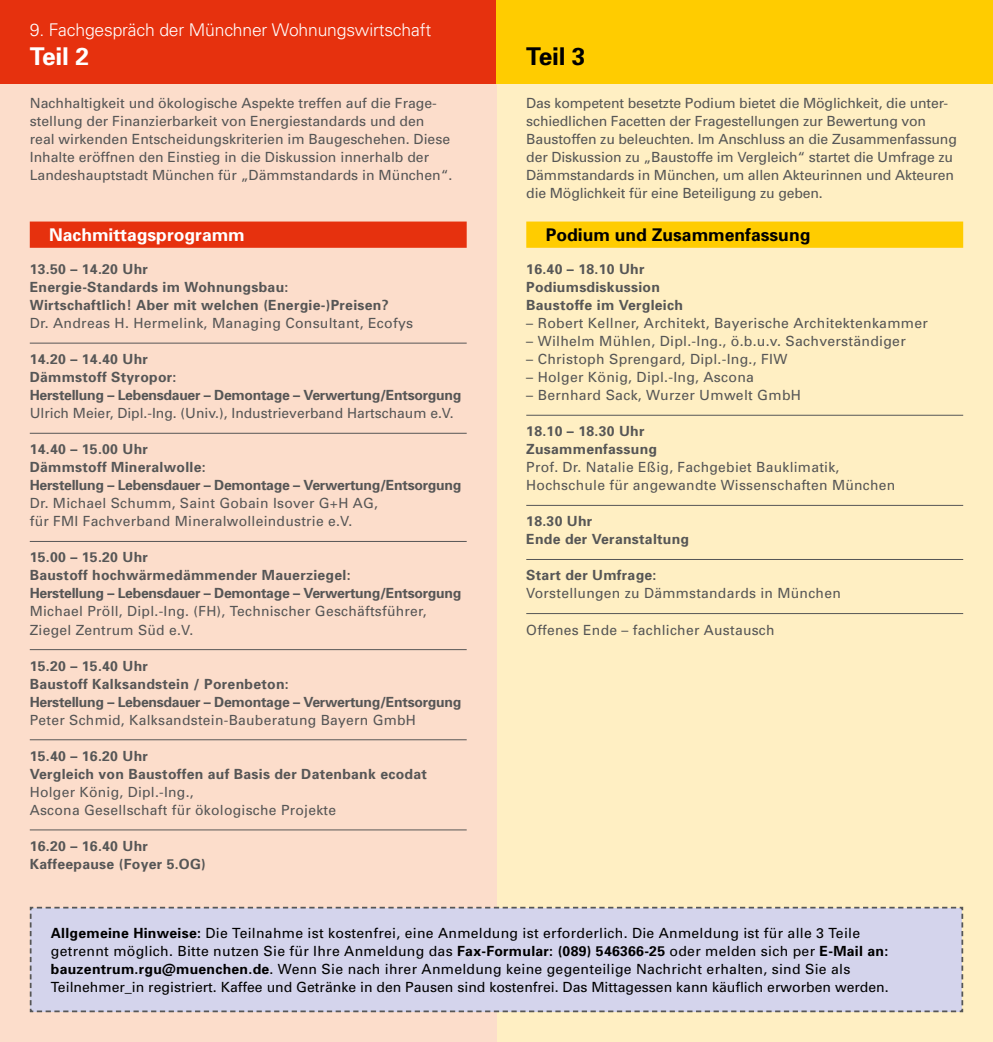
<style>
.page{position:relative;width:993px;height:1042px;background:#fff}
.page>*{position:absolute;margin:0;border:0;box-sizing:border-box;transform-origin:0 0}
.t1{font:700 24.5px "Univers";color:#000}
.t2{font:700 24.5px "Univers";color:#fff}
.t3{font:300 17.5px "Univers";letter-spacing:-.01em;color:#fff}
.t4{font:700 17.5px "Univers";color:#000}
.t5{font:700 17.5px "Univers";color:#fff}
.t6{font:14px/18px "Univers";letter-spacing:.02em;color:#565656}
.t7{font:14px/18px "Univers";color:#565656}
.t8{font:14px/18px "Univers";letter-spacing:.02em;color:#000}
.t9{font:700 14px/18px "Univers";letter-spacing:-.02em;color:#565656}
.t10{font:700 14px/18px "Univers";letter-spacing:.02em;color:#565656}
.s1{font-weight:700}
</style>
<div class="page">
<div style="left:496px;top:0;width:496px;height:1042px;background:#ffefc3"></div>
<div style="left:0;top:0;width:496px;height:1042px;background:#fcddcb"></div>
<div style="left:30px;top:221px;width:436px;height:27px;background:#e6310e"></div>
<hr style="left:30px;top:343px;width:436px;height:1px;background:#565656">
<hr style="left:30px;top:433px;width:436px;height:1px;background:#565656">
<hr style="left:30px;top:541px;width:436px;height:1px;background:#565656">
<hr style="left:30px;top:649px;width:436px;height:1px;background:#565656">
<hr style="left:30px;top:739px;width:436px;height:1px;background:#565656">
<hr style="left:30px;top:829px;width:436px;height:1px;background:#565656">
<div style="left:526px;top:221px;width:436px;height:27px;background:#fc0"></div>
<hr style="left:526px;top:415px;width:436px;height:1px;background:#565656">
<hr style="left:526px;top:505px;width:436px;height:1px;background:#565656">
<hr style="left:526px;top:559px;width:436px;height:1px;background:#565656">
<hr style="left:526px;top:613px;width:436px;height:1px;background:#565656">
<div style="left:0;top:0;width:496px;height:83px;background:#e6310e"></div>
<div style="left:496px;top:0;width:496px;height:83px;background:#fc0"></div>
<div style="left:29px;top:906px;width:934px;height:107px;background:#d4d4ec"></div>
<p class="t3" style="left:30px;top:19px;width:403px">9. Fachgespräch der Münchner Wohnungswirtschaft</p>
<h1 class="t2" style="left:30px;top:41px;width:61px">Teil 2</h1>
<h1 class="t1" style="left:526px;top:41px;width:61px">Teil 3</h1>
<p class="t7" style="left:30px;top:93px;width:424px">Nachhaltigkeit und ökologische Aspekte treffen auf die Frage&shy;stellung der Finanzierbarkeit von Energiestandards und den real wirkenden Entscheidungskriterien im Baugeschehen. Diese Inhalte eröffnen den Einstieg in die Diskussion innerhalb der Landeshauptstadt München für „Dämmstandards in München“.</p>
<p class="t7" style="left:526px;top:93px;width:432px">Das kompetent besetzte Podium bietet die Möglichkeit, die unter&shy;schiedlichen Facetten der Fragestellungen zur Bewertung von Baustoffen zu beleuchten. Im Anschluss an die Zusammenfassung der Diskussion zu „Baustoffe im Vergleich“ startet die Umfrage zu Dämmstandards in München, um allen Akteurinnen und Akteuren die Möglichkeit für eine Beteiligung zu geben.</p>
<p class="t5" style="left:49px;top:224px;width:197px">Nachmittagsprogramm</p>
<p class="t10" style="left:30px;top:259px;width:360px">13.50 – 14.20 Uhr<br>Energie-Standards im Wohnungsbau:<br>Wirtschaftlich! Aber mit welchen (Energie-)Preisen?</p>
<p class="t6" style="left:30px;top:314px;width:385px">Dr. Andreas H. Hermelink, Managing Consultant, Ecofys</p>
<p class="t9" style="left:30px;top:350px;width:433px">14.20 – 14.40 Uhr<br>Dämmstoff Styropor:<br>Herstellung – Lebensdauer – Demontage – Verwertung/Entsorgung</p>
<p class="t7" style="left:30px;top:404px;width:425px">Ulrich Meier, Dipl.-Ing. (Univ.), Industrieverband Hartschaum e.V.</p>
<p class="t9" style="left:30px;top:440px;width:433px">14.40 – 15.00 Uhr<br>Dämmstoff Mineralwolle:<br>Herstellung – Lebensdauer – Demontage – Verwertung/Entsorgung</p>
<p class="t6" style="left:30px;top:494px;width:349px">Dr. Michael Schumm, Saint Gobain Isover G+H AG, für FMI Fachverband Mineralwolleindustrie e.V.</p>
<p class="t9" style="left:30px;top:548px;width:433px">15.00 – 15.20 Uhr<br>Baustoff hochwärmedämmender Mauerziegel:<br>Herstellung – Lebensdauer – Demontage – Verwertung/Entsorgung</p>
<p class="t6" style="left:30px;top:602px;width:398px">Michael Pröll, Dipl.-Ing. (FH), Technischer Geschäftsführer,<br>Ziegel Zentrum Süd e.V.</p>
<p class="t9" style="left:30px;top:656px;width:433px">15.20 – 15.40 Uhr<br>Baustoff Kalksandstein / Porenbeton:<br>Herstellung – Lebensdauer – Demontage – Verwertung/Entsorgung</p>
<p class="t6" style="left:30px;top:710px;width:387px">Peter Schmid, Kalksandstein-Bauberatung Bayern GmbH</p>
<p class="t10" style="left:30px;top:746px;width:398px">15.40 – 16.20 Uhr<br>Vergleich von Baustoffen auf Basis der Datenbank ecodat</p>
<p class="t6" style="left:30px;top:782px;width:308px">Holger König, Dipl.-Ing.,<br>Ascona Gesellschaft für ökologische Projekte</p>
<p class="t10" style="left:30px;top:836px;width:178px">16.20 – 16.40 Uhr<br>Kaffeepause (Foyer 5.OG)</p>
<p class="t4" style="left:545px;top:224px;width:266px">Podium und Zusammenfassung</p>
<p class="t10" style="left:526px;top:259px;width:158px">16.40 – 18.10 Uhr<br>Podiumsdiskussion<br>Baustoffe im Vergleich</p>
<p class="t6" style="left:526px;top:314px;width:403px">– Robert Kellner, Architekt, Bayerische Architektenkammer</p>
<p class="t6" style="left:526px;top:332px;width:381px">– Wilhelm Mühlen, Dipl.-Ing., ö.b.u.v. Sachverständiger</p>
<p class="t6" style="left:526px;top:350px;width:262px">– Christoph Sprengard, Dipl.-Ing., FIW</p>
<p class="t6" style="left:526px;top:368px;width:229px">– Holger König, Dipl.-Ing, Ascona</p>
<p class="t6" style="left:526px;top:386px;width:276px">– Bernhard Sack, Wurzer Umwelt GmbH</p>
<p class="t10" style="left:526px;top:422px;width:132px">18.10 – 18.30 Uhr<br>Zusammenfassung</p>
<p class="t6" style="left:526px;top:458px;width:370px">Prof. Dr. Natalie Eßig, Fachgebiet Bauklimatik,<br>Hochschule für angewandte Wissenschaften München</p>
<p class="t10" style="left:526px;top:512px;width:164px">18.30 Uhr<br>Ende der Veranstaltung</p>
<p class="t10" style="left:526px;top:566px;width:132px">Start der Umfrage:</p>
<p class="t6" style="left:526px;top:584px;width:316px">Vorstellungen zu Dämmstandards in München</p>
<p class="t6" style="left:526px;top:620px;width:250px">Offenes Ende – fachlicher Austausch</p>
<p class="t8" style="left:51px;top:924px;width:839px"><span class="s1">Allgemeine Hinweise:</span> Die Teilnahme ist kostenfrei, eine Anmeldung ist erforderlich. Die Anmeldung ist für alle 3 Teile getrennt möglich. Bitte nutzen Sie für Ihre Anmeldung das <span class="s1">Fax-Formular: (089) 546366-25</span> oder melden sich per <span class="s1">E-Mail an: bauzentrum.rgu@muenchen.de</span>. Wenn Sie nach ihrer Anmeldung keine gegenteilige Nachricht erhalten, sind Sie als Teilnehmer_in registriert. Kaffee und Getränke in den Pausen sind kostenfrei. Das Mittagessen kann käuflich erworben werden.</p>
</div>
